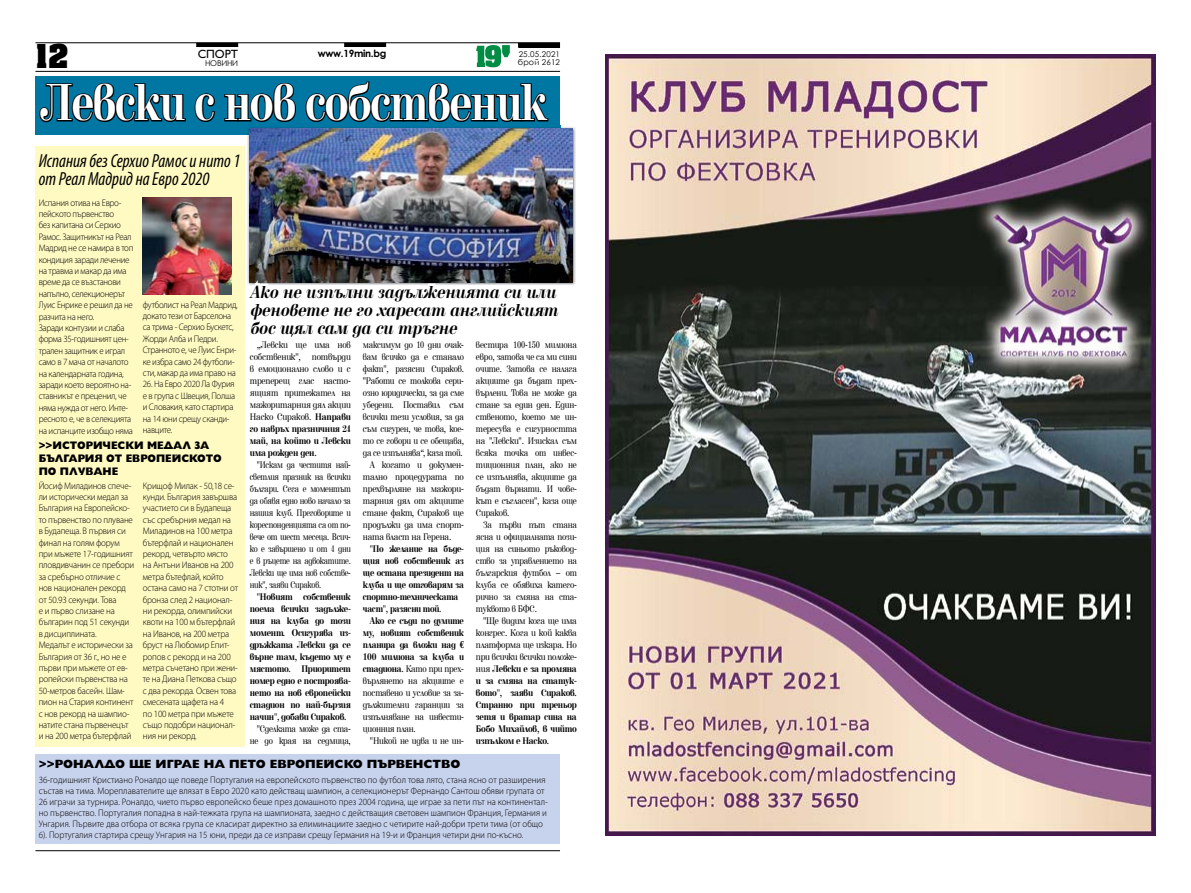
<style>
.page{position:relative;width:1191px;height:893px;background:#fff}
.page>*{position:absolute;margin:0;border:0;box-sizing:border-box;transform-origin:0 0}
.t1{font:700 54px "Elfin CYR";letter-spacing:-.025em;color:#fff;scale:.79 1}
.t2{font:700 28px "Achen Cyr";color:#000}
.t3{font:italic condensed 19px/18px "Myriad Pro";color:#000;scale:.95 1}
.t4{font:italic 700 18px/18px "Elfin CYR";color:#000;scale:.85 1}
.t5{font:800 12px "Gilt";color:#000}
.t6{font:12px "Gilt";color:#000}
.t7{font:800 11px/13.2px "Gilt";color:#000;scale:.94 1}
.t8{font:10px/12px "Elfin CYR";letter-spacing:-.03em;color:#000;text-align:justify;scale:.83 1}
.t9{font:700 10px/12px "Elfin CYR";letter-spacing:-.03em;color:#000;text-align:justify;scale:.85 1}
.t10{font:10px/12px "Elfin CYR";letter-spacing:-.03em;color:#000;text-align:justify;scale:.85 1}
.t11{font:10px/12px "Elfin CYR";letter-spacing:-.03em;color:#000;text-align:right;scale:.82 1}
.t12{font:10px/12px "Elfin CYR";letter-spacing:-.03em;color:#000;text-align:justify;scale:.78 1}
.t13{font:700 10px/12px "Elfin CYR";letter-spacing:-.03em;color:#000;scale:.83 1}
.t14{font:700 10px "Century Gothic";letter-spacing:-.03em;color:#000}
.t15{font:300 9.5px/11.4px "Myriad Pro";letter-spacing:-.02em;color:#000;scale:.95 1}
.t16{font:300 9.5px/11.4px "Myriad Pro";letter-spacing:-.02em;color:#000;scale:.94 1}
.t17{font:300 9.5px/11px "Myriad Pro";color:#000;scale:.95 1}
.t18{font:8px "Century Gothic";letter-spacing:.02em;color:#000}
.s1{font-weight:700}
.s2{font-weight:400}
</style>
<div class="page">
<hr style="left:35px;top:43px;width:525px;height:1px;background:#000">
<hr style="left:35px;top:71px;width:525px;height:1px;background:#000">
<svg style="left:476px;top:45px;width:34px;height:22px"></svg>
<div style="left:196px;top:43px;width:42px;height:4px;border:1px solid #000"></div>
<div style="left:344px;top:43px;width:42px;height:4px;border:1px solid #000"></div>
<hr style="left:518px;top:43px;width:41px;height:4px;background:#000">
<div style="left:518px;top:43px;width:42px;height:5px;border:1px solid #000"></div>
<hr style="left:35px;top:850px;width:525px;height:1px;background:#000">
<div style="left:35px;top:77px;width:525px;height:58px;background:#0076a3"></div>
<div style="left:35px;top:146px;width:210px;height:600px;background:#fffac2"></div>
<img style="left:143px;top:197px;width:89px;height:97px">
<img style="left:248px;top:127px;width:312px;height:8px">
<img style="left:250px;top:129px;width:323px;height:153px">
<svg style="left:39px;top:82px;width:147px;height:41px"></svg>
<svg style="left:194px;top:93px;width:22px;height:29px"></svg>
<svg style="left:224px;top:82px;width:72px;height:40px"></svg>
<svg style="left:305px;top:81px;width:244px;height:41px"></svg>
<div style="left:35px;top:754px;width:525px;height:90px;background:#c7d2ec"></div>
<img style="left:247px;top:252px;width:316px;height:33px">
<img style="left:605px;top:55px;width:550px;height:780px">
<h2 class="t2" style="left:35px;top:37px;width:35px">12</h2>
<p class="t6" style="left:198px;top:48px;width:42px">СПОРТ</p>
<p class="t14" style="left:318px;top:45px;width:70px">www.19min.bg</p>
<p class="t18" style="left:205px;top:58px;width:35px">НОВИНИ</p>
<p class="t18" style="left:519px;top:48px;width:43px">25.05.2021</p>
<p class="t18" style="left:518px;top:56px;width:44px">брой 2612</p>
<h1 class="t1" style="left:40px;top:74px;width:643px">Левски с нов собственик</h1>
<h3 class="t3" style="left:39px;top:152px;width:214px">Испания без Серхио Рамос и нито 1 от Реал Мадрид на Евро 2020</h3>
<p class="t16" style="left:39px;top:197px;width:102px">Испания отива на Евро&shy;пейското първенство<br>без капитана си Серхио<br>Рамос. Защитникът на Реал<br>Мадрид не се намира в топ кондиция заради лечение на травма и макар да има време да се възстанови напълно, селекционерът<br>Луис Енрике е решил да не разчита на него.<br>Заради контузии и слаба форма 35-годишният цен&shy;трален защитник е играл само в 7 мача от началото на календарната година, заради което вероятно на&shy;ставникът е преценил, че няма нужда от него. Инте&shy;ресното е, че в селекцията на испанците изобщо няма</p>
<p class="t16" style="left:143px;top:299px;width:102px">футболист на Реал Мадрид, докато тези от Барселона са трима - Серхио Бускетс,<br>Жорди Алба и Педри.<br>Странното е, че Луис Енри&shy;ке избра само 24 футболи&shy;сти, макар да има право на</p>
<p class="t16" style="left:143px;top:378px;width:100px">26. На Евро 2020 Ла Фурия е в група с Швеция, Полша и Словакия, като стартира на 14 юни срещу сканди&shy;навците.</p>
<p class="t7" style="left:39px;top:438px;width:196px">&gt;&gt;ИСТОРИЧЕСКИ МЕДАЛ ЗА<br>БЪЛГАРИЯ ОТ ЕВРОПЕЙСКОТО<br>ПО ПЛУВАНЕ</p>
<p class="t15" style="left:39px;top:480px;width:102px">Йосиф Миладинов спече&shy;ли исторически медал за<br>България на Европейско&shy;то първенство по плуване в Будапеща. В първия си финал на голям форум при мъжете 17-годишният пловдивчанин се пребори за сребърно отличие с нов национален рекорд от 50.93 секунди. Това<br>е и първо слизане на българин под 51 секунди в дисциплината.<br>Медалът е исторически за<br>България от 36 г., но не е първи при мъжете от ев&shy;ропейски първенства на<br>50-метров басейн. Шам&shy;пион на Стария континент с нов рекорд на шампио&shy;натите стана първенецът и на 200 метра бътерфлай</p>
<p class="t15" style="left:143px;top:480px;width:102px">Крищоф Милак - 50,18 се&shy;кунди. България завършва участието си в Будапеща със сребърния медал на<br>Миладинов на 100 метра бътерфлай и национален рекорд, четвърто място на Антъни Иванов на 200 метра бътефлай, който остана само на 7 стотни от бронза след 2 национал&shy;ни рекорда, олимпийски квоти на 100 м бътерфлай на Иванов, на 200 метра бруст на Любомир Епит&shy;ропов с рекорд и на 200 метра съчетано при жени&shy;те на Диана Петкова също с два рекорда. Освен това смесената щафета на 4<br>по 100 метра при мъжете също подобри национал&shy;ния ни рекорд.</p>
<h3 class="t4" style="left:250px;top:283px;width:364px">Ако не изпълни задълженията си или феновете не го харесат английският бос щял сам да си тръгне</h3>
<p class="t10" style="left:250px;top:339px;width:120px;text-indent:7px">„Левски ще има нов собственик", потвърди в емоционално слово и с треперещ глас насто&shy;ящият притежател на мажоритарния дял акции Наско Сираков. <span class="s1">Направи го навръх празничния 24 май, на който и Левски има рожден ден.</span></p>
<p class="t12" style="left:250px;top:459px;width:131px;text-indent:7px">"Искам да честитя най&shy;светлия празник на всички българи. Сега е моментът да обявя едно ново начало за нашия клуб. Преговорите и кореспонденцията са от по&shy;вече от шест месеца. Всич&shy;ко е завършено и от 4 дни е в ръцете на адвокатите.<br>Левски ще има нов собстве&shy;ник", заяви Сираков.</p>
<p class="t9" style="left:250px;top:591px;width:120px;text-indent:7px">"Новият собственик поема всички задълже&shy;ния на клуба до този момент. Осигурява из&shy;дръжката Левски да се върне там, където му е мястото. Приоритет номер едно е построява&shy;нето на нов европейски стадион по най-бързия начин", добави Сираков.</p>
<p class="t11" style="left:250px;top:723px;width:125px">"Сделката може да ста&shy;не до края на седмица,</p>
<p class="t11" style="left:363px;top:339px;width:125px">максимум до 10 дни очак-</p>
<p class="t11" style="left:363px;top:351px;width:125px">вам всичко да е станало</p>
<p class="t11" style="left:363px;top:363px;width:125px">факт", разясни Сираков.</p>
<p class="t11" style="left:363px;top:375px;width:125px">"Работи се толкова сери-</p>
<p class="t11" style="left:363px;top:387px;width:125px">озно юридически, за да сме</p>
<p class="t11" style="left:363px;top:399px;width:125px">убедени. Поставил съм</p>
<p class="t11" style="left:363px;top:411px;width:125px">всички тези условия, за да</p>
<p class="t11" style="left:363px;top:423px;width:125px">съм сигурен, че това, кое-</p>
<p class="t11" style="left:363px;top:435px;width:125px">то се говори и се обещава,</p>
<p class="t11" style="left:363px;top:447px;width:123px">да се изпълнява“, каза той.</p>
<p class="t10" style="left:370px;top:459px;width:112px">А когато и докумен-</p>
<p class="t10" style="left:363px;top:471px;width:120px">тално процедурата по</p>
<p class="t10" style="left:363px;top:483px;width:120px">прехвърляне на мажори-</p>
<p class="t10" style="left:363px;top:495px;width:120px">тарния дял от акциите</p>
<p class="t10" style="left:363px;top:507px;width:120px">стане факт, Сираков ще</p>
<p class="t10" style="left:363px;top:519px;width:120px">продължи да има спорт-</p>
<p class="t10" style="left:363px;top:531px;width:106px">ната власт на Герена.</p>
<p class="t13" style="left:363px;top:543px;width:123px;text-indent:7px">"По желание на бъде&shy;щия нов собственик аз ще остана президент на клуба и ще отговарям за спортно-техническата част", разясни той.</p>
<p class="t8" style="left:363px;top:615px;width:123px;text-indent:7px"><span class="s1">Ако се съди по думите му, новият собственик планира да вложи над € 100 милиона за клуба и стадиона.</span> Като при прех&shy;върлянето на акциите е поставено и условие за за&shy;дължителни гаранции за изпълняване на инвести&shy;ционния план.</p>
<p class="t8" style="left:370px;top:735px;width:115px">"Никой не идва и не ин-</p>
<p class="t8" style="left:476px;top:339px;width:123px">вестира 100-150 милиона евро, затова че са ми сини очите. Затова се налага акциите да бъдат прех&shy;върлени. Това не може да стане за един ден. Един&shy;ственото, което ме ин&shy;тересува е сигурността на "Левски". Изискал съм всяка точка от инвес&shy;тиционния план, ако не се изпълнява, акциите да бъдат върнати. И чове&shy;кът е съгласен", каза още Сираков.</p>
<p class="t8" style="left:476px;top:519px;width:123px;text-indent:7px">За първи път стана ясна и официалната пози&shy;ция на синьото ръковод&shy;ство за управлението на българския футбол – от клуба се обявиха катего&shy;рично за смяна на ста&shy;туквото в БФС.</p>
<p class="t9" style="left:476px;top:615px;width:120px;text-indent:7px"><span class="s2">"Ще видим кога ще има конгрес. Кога и кой каква платформа ще изкара. Но при всички всички положе&shy;ния</span> Левски е за промяна и за смяна на статук&shy;вото", заяви Сираков.<br>Странно при треньор зетя и вратар сина на Бобо Михайлов, в чийто изпълком е Наско.</p>
<p class="t5" style="left:39px;top:758px;width:423px">&gt;&gt;РОНАЛДО ЩЕ ИГРАЕ НА ПЕТО ЕВРОПЕЙСКО ПЪРВЕНСТВО</p>
<p class="t17" style="left:39px;top:774px;width:537px">36-годишният Кристиано Роналдо ще поведе Португалия на европейското първенство по футбол това лято, стана ясно от разширения състав на тима. Мореплавателите ще влязат в Евро 2020 като действащ шампион, а селекционерът Фернандо Сантош обяви групата от 26 играчи за турнира. Роналдо, чието първо европейско беше през домашното през 2004 година, ще играе за пети път на континентал&shy;но първенство. Португалия попадна в най-тежката група на шампионата, заедно с действащия световен шампион Франция, Германия и Унгария. Първите два отбора от всяка група се класират директно за елиминациите заедно с четирите най-добри трети тима (от общо 6). Португалия стартира срещу Унгария на 15 юни, преди да се изправи срещу Германия на 19-и и Франция четири дни по-късно.</p>
</div>
